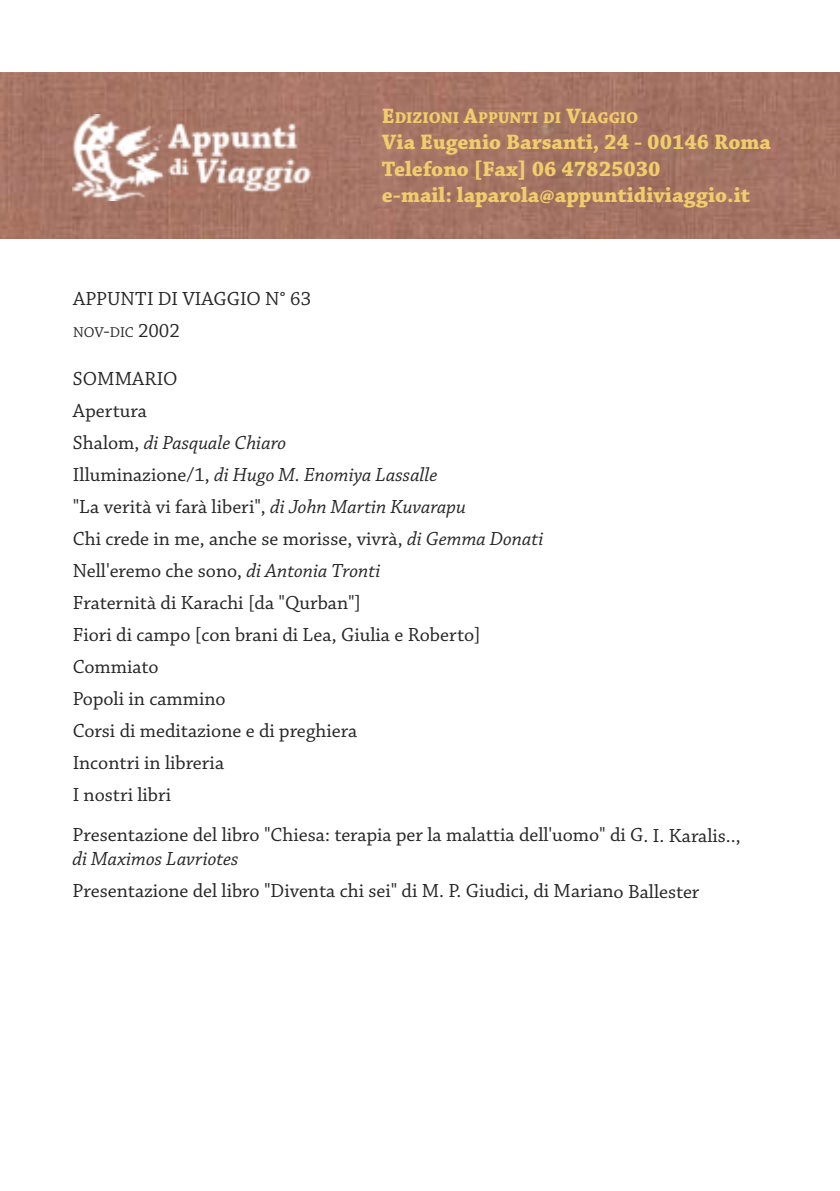
<style>
.page{position:relative;width:840px;height:1191px;background:#fff}
.page>*{position:absolute;margin:0;border:0;box-sizing:border-box;transform-origin:0 0}
.t1{font:700 22px/26.4px "Chaparral Pro";color:#f2cd6b}
.t2{font:20px/32px "Chaparral Pro";color:#272526}
.t3{font:italic 20px "Chaparral Pro";color:#272526}
.t4{font:700 16.4px "Chaparral Pro";color:#f2cd6b}
.t5{font:15px "Chaparral Pro";letter-spacing:-.005em;color:#272526}
.s1{font-size:22px}
.s2{font-size:20px}
.s3{font-style:italic}
</style>
<div class="page">
<img style="left:0;top:72px;width:839px;height:167px">
<img style="left:73px;top:114px;width:239px;height:86px">
<p class="t4" style="left:381px;top:111px;width:258px"><span class="s1">E</span>DIZIONI <span class="s1">A</span>PPUNTI DI <span class="s1">V</span>IAGGIO</p>
<p class="t1" style="left:381px;top:131px;width:390px">Via Eugenio Barsanti, 24 - 00146 Roma<br>Telefono [Fax] 06 47825030<br>e-mail: laparola@appuntidiviaggio.it</p>
<p class="t2" style="left:73px;top:284px;width:239px">APPUNTI DI VIAGGIO N° 63</p>
<p class="t5" style="left:73px;top:326px;width:108px">NOV<span class="s2">-</span>DIC <span class="s2">2002</span></p>
<p class="t2" style="left:73px;top:364px;width:472px">SOMMARIO<br>Apertura<br>Shalom, <span class="s3">di Pasquale Chiaro<br></span>Illuminazione/1, <span class="s3">di Hugo M. Enomiya Lassalle<br></span>"La verità vi farà liberi", <span class="s3">di John Martin Kuvarapu<br></span>Chi crede in me, anche se morisse, vivrà, <span class="s3">di Gemma Donati<br></span>Nell'eremo che sono, <span class="s3">di Antonia Tronti<br></span>Fraternità di Karachi [da "Qurban"]<br>Fiori di campo [con brani di Lea, Giulia e Roberto]<br>Commiato<br>Popoli in cammino<br>Corsi di meditazione e di preghiera<br>Incontri in libreria<br>I nostri libri</p>
<p class="t2" style="left:73px;top:820px;width:669px">Presentazione del libro "Chiesa: terapia per la malattia dell'uomo" di G. I. Karalis..,</p>
<p class="t3" style="left:73px;top:851px;width:167px">di Maximos Lavriotes</p>
<p class="t2" style="left:73px;top:876px;width:628px">Presentazione del libro "Diventa chi sei" di M. P. Giudici, di Mariano Ballester</p>
</div>
